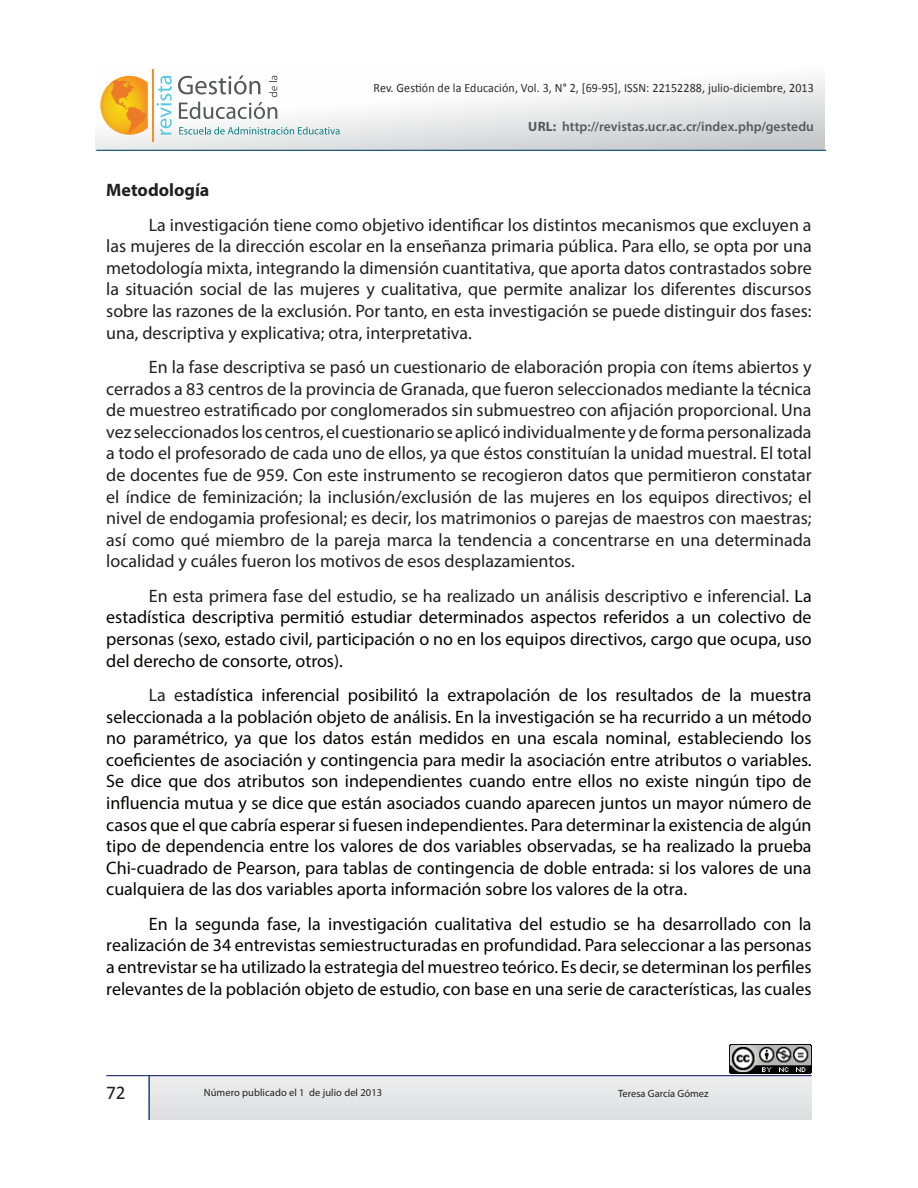
<style>
.page{position:relative;width:918px;height:1188px;background:#fff}
.page>*{position:absolute;margin:0;border:0;box-sizing:border-box;transform-origin:0 0}
.t1{font:19.5px "Calibri";color:#231f20}
.t2{font:18px/21.6px "Myriad Pro";color:#040503;text-align:justify}
.t3{font:18px/21.6px "Myriad Pro";color:#231f20;text-align:justify}
.t4{font:700 18px "Myriad Pro";color:#231f20}
.t5{font:600 13.5px "Myriad Pro";letter-spacing:.005em;color:#57585a}
.t6{font:12.75px "Calibri";letter-spacing:.01em;color:#2e2b2c;scale:.94 1}
.t7{font:10.5px "Myriad Pro";letter-spacing:.005em;color:#231f20}
.s1{font-weight:700}
.s2{color:#231f20}
</style>
<div class="page">
<div style="left:150px;top:1076px;width:662px;height:44px;background:#e5e6e7"></div>
<svg style="left:96px;top:69px;width:729px;height:81px"></svg>
<hr style="left:106px;top:1075px;width:706px;height:1px;background:#25296e">
<hr style="left:96px;top:150px;width:730px;height:1px;background:#0a4d74">
<svg style="left:100px;top:76px;width:48px;height:59px;background:#f3b243"></svg>
<svg style="left:156px;top:76px;width:16px;height:59px"></svg>
<svg style="left:178px;top:76px;width:99px;height:43px"></svg>
<svg style="left:179px;top:127px;width:161px;height:8px"></svg>
<hr style="left:152px;top:69px;width:1px;height:72px;background:#f69120">
<img style="left:730px;top:1045px;width:82px;height:29px">
<hr style="left:148px;top:1076px;width:2px;height:44px;background:#0a4d74">
<p class="t6" style="left:374px;top:80px;width:470px">Rev. Gestión de la Educación, Vol. 3, N° 2, [69-95], ISSN: 22152288, julio-diciembre, 2013</p>
<p class="t5" style="left:528px;top:118px;width:287px"><span class="s1">URL:</span> http://revistas.ucr.ac.cr/index.php/gestedu</p>
<p class="t4" style="left:106px;top:179px;width:105px">Metodología</p>
<p class="t3" style="left:106px;top:214px;width:707px;text-indent:43px">La investigación tiene como objetivo identificar los distintos mecanismos que excluyen a las mujeres de la dirección escolar en la enseñanza primaria pública. Para ello, se opta por una metodología mixta, integrando la dimensión cuantitativa, que aporta datos contrastados sobre la situación social de las mujeres y cualitativa, que permite analizar los diferentes discursos sobre las razones de la exclusión. Por tanto, en esta investigación se puede distinguir dos fases: una, descriptiva y explicativa; otra, interpretativa.</p>
<p class="t3" style="left:106px;top:356px;width:707px;text-indent:43px">En la fase descriptiva se pasó un cuestionario de elaboración propia con ítems abiertos y cerrados a 83 centros de la provincia de Granada, que fueron seleccionados mediante la técnica de muestreo estratificado por conglomerados sin submuestreo con afijación proporcional. Una vez seleccionados los centros, el cuestionario se aplicó individualmente y de forma personalizada a todo el profesorado de cada uno de ellos, ya que éstos constituían la unidad muestral. El total de docentes fue de 959. Con este instrumento se recogieron datos que permitieron constatar el índice de feminización; la inclusión/exclusión de las mujeres en los equipos directivos; el nivel de endogamia profesional; es decir, los matrimonios o parejas de maestros con maestras; así como qué miembro de la pareja marca la tendencia a concentrarse en una determinada localidad y cuáles fueron los motivos de esos desplazamientos.</p>
<p class="t2" style="left:106px;top:585px;width:707px;text-indent:43px"><span class="s2">En esta primera fase del estudio, se ha realizado un análisis descriptivo e inferencial.</span> La estadística descriptiva permitió estudiar determinados aspectos referidos a un colectivo de personas (sexo, estado civil, participación o no en los equipos directivos, cargo que ocupa, uso del derecho de consorte, otros).</p>
<p class="t2" style="left:106px;top:684px;width:707px;text-indent:43px"><span class="s2">La e</span>stadística inferencial posibilitó la extrapolación de los resultados de la muestra seleccionada a la población objeto de análisis. En la investigación se ha recurrido a un método no paramétrico, ya que los datos están medidos en una escala nominal, estableciendo los coeficientes de asociación y contingencia para medir la asociación entre atributos o variables.<br>Se dice que dos atributos son independientes cuando entre ellos no existe ningún tipo de influencia mutua y se dice que están asociados cuando aparecen juntos un mayor número de casos que el que cabría esperar si fuesen independientes. Para determinar la existencia de algún tipo de dependencia entre los valores de dos variables observadas, se ha realizado la prueba Chi-cuadrado de Pearson, para tablas de contingencia de doble entrada: si los valores de una cualquiera de las dos variables aporta información sobre los valores de la otra.</p>
<p class="t2" style="left:106px;top:913px;width:707px;text-indent:43px">En la segunda fase, la investigación cualitativa del estudio se ha desarrollado con la realización de 34 entrevistas semiestructuradas en profundidad. Para seleccionar a las personas a entrevistar se ha utilizado la estrategia del muestreo teórico. Es decir, se determinan los perfiles relevantes de la población objeto de estudio, con base en una serie de características, las cuales</p>
<p class="t1" style="left:106px;top:1080px;width:21px">72</p>
<p class="t7" style="left:204px;top:1086px;width:180px">Número publicado el 1 de julio del 2013</p>
<p class="t7" style="left:618px;top:1087px;width:92px">Teresa García Gómez</p>
</div>
